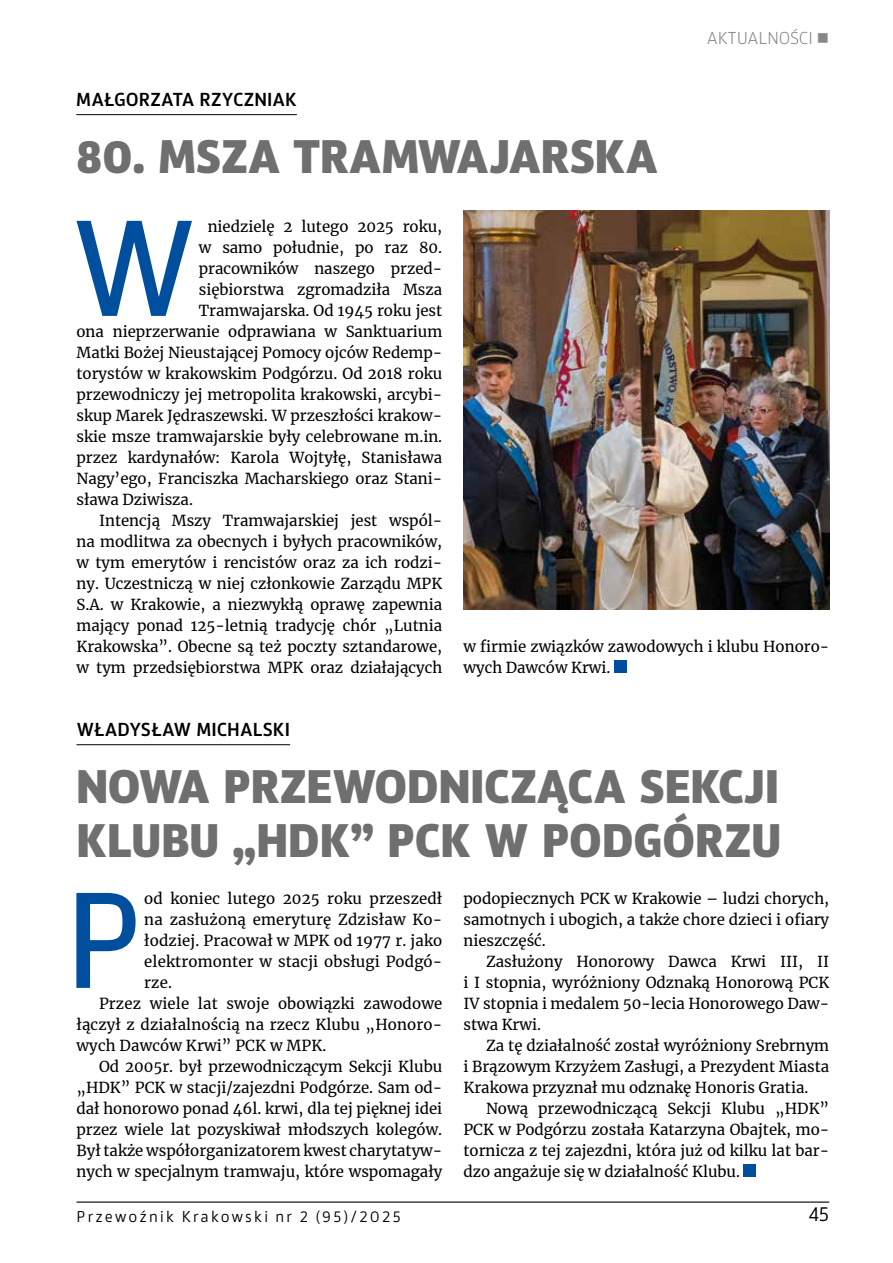
<style>
.page{position:relative;width:893px;height:1263px;background:#fff}
.page>*{position:absolute;margin:0;border:0;box-sizing:border-box;transform-origin:0 0}
.t1{font:500 130.05px "Akwe Pro";color:#004f9f}
.t2{font:800 45px/54px "Akwe Pro";color:#706f6f}
.t3{font:19.5px "Akwe Pro";color:#000}
.t4{font:600 18px "Akwe Pro";color:#000}
.t5{font:300 16.5px "Akwe Pro";letter-spacing:-.01em;color:#878787}
.t6{font:15px/21px "Merriweather";color:#000;text-align:justify}
.t7{font:15px "Akwe Pro";letter-spacing:.14em;color:#000}
</style>
<div class="page">
<hr style="left:76px;top:114px;width:221px;height:1px;background:#000">
<div style="left:614px;top:660px;width:12px;height:13px;background:#004f9f"></div>
<hr style="left:77px;top:744px;width:213px;height:1px;background:#000">
<div style="left:744px;top:1164px;width:12px;height:13px;background:#004f9f"></div>
<img style="left:463px;top:211px;width:366px;height:399px">
<hr style="left:77px;top:1201px;width:752px;height:2px;background:#000">
<p class="t4" style="left:76px;top:85px;width:222px">MAŁGORZATA RZYCZNIAK</p>
<h2 class="t2" style="left:76px;top:126px;width:583px">80. MSZA TRAMWAJARSKA</h2>
<p class="t5" style="left:707px;top:26px;width:124px">AKTUALNOŚCI ■</p>
<h1 class="t1" style="left:70px;top:169px;width:130px">W</h1>
<p class="t6" style="left:208px;top:215px;width:236px">niedzielę 2 lutego 2025 roku,</p>
<p class="t6" style="left:199px;top:236px;width:245px">w samo południe, po raz 80.</p>
<p class="t6" style="left:199px;top:257px;width:245px">pracowników naszego przed-</p>
<p class="t6" style="left:199px;top:278px;width:245px">siębiorstwa zgromadziła Msza</p>
<p class="t6" style="left:199px;top:299px;width:245px">Tramwajarska. Od 1945 roku jest</p>
<p class="t6" style="left:77px;top:320px;width:367px">ona nieprzerwanie odprawiana w Sanktuarium</p>
<p class="t6" style="left:77px;top:341px;width:367px">Matki Bożej Nieustającej Pomocy ojców Redemp-</p>
<p class="t6" style="left:77px;top:362px;width:367px">torystów w krakowskim Podgórzu. Od 2018 roku</p>
<p class="t6" style="left:77px;top:383px;width:367px">przewodniczy jej metropolita krakowski, arcybi-</p>
<p class="t6" style="left:77px;top:404px;width:367px">skup Marek Jędraszewski. W przeszłości krakow-</p>
<p class="t6" style="left:77px;top:425px;width:367px">skie msze tramwajarskie były celebrowane m.in.</p>
<p class="t6" style="left:77px;top:446px;width:367px">przez kardynałów: Karola Wojtyłę, Stanisława</p>
<p class="t6" style="left:77px;top:467px;width:367px">Nagy’ego, Franciszka Macharskiego oraz Stani-</p>
<p class="t6" style="left:77px;top:488px;width:118px">sława Dziwisza.</p>
<p class="t6" style="left:99px;top:509px;width:345px">Intencją Mszy Tramwajarskiej jest wspól-</p>
<p class="t6" style="left:77px;top:530px;width:367px">na modlitwa za obecnych i byłych pracowników,</p>
<p class="t6" style="left:77px;top:551px;width:367px">w tym emerytów i rencistów oraz za ich rodzi-</p>
<p class="t6" style="left:77px;top:572px;width:367px">ny. Uczestniczą w niej członkowie Zarządu MPK</p>
<p class="t6" style="left:77px;top:593px;width:367px">S.A. w Krakowie, a niezwykłą oprawę zapewnia</p>
<p class="t6" style="left:77px;top:614px;width:367px">mający ponad 125-letnią tradycję chór „Lutnia</p>
<p class="t6" style="left:77px;top:635px;width:367px">Krakowska”. Obecne są też poczty sztandarowe,</p>
<p class="t6" style="left:77px;top:656px;width:367px">w tym przedsiębiorstwa MPK oraz działających</p>
<p class="t6" style="left:463px;top:635px;width:367px">w firmie związków zawodowych i klubu Honoro&shy;wych Dawców Krwi.</p>
<p class="t4" style="left:77px;top:715px;width:215px">WŁADYSŁAW MICHALSKI</p>
<h2 class="t2" style="left:77px;top:756px;width:706px">NOWA PRZEWODNICZĄCA SEKCJI<br>KLUBU „HDK” PCK W PODGÓRZU</h2>
<p class="t6" style="left:463px;top:887px;width:367px">podopiecznych PCK w Krakowie – ludzi chorych, samotnych i ubogich, a także chore dzieci i ofiary nieszczęść.</p>
<p class="t6" style="left:463px;top:950px;width:367px;text-indent:22px">Zasłużony Honorowy Dawca Krwi III, II i I stopnia, wyróżniony Odznaką Honorową PCK IV stopnia i medalem 50-lecia Honorowego Daw&shy;stwa Krwi.</p>
<p class="t6" style="left:463px;top:1034px;width:367px;text-indent:22px">Za tę działalność został wyróżniony Srebrnym i Brązowym Krzyżem Zasługi, a Prezydent Miasta Krakowa przyznał mu odznakę Honoris Gratia.</p>
<p class="t6" style="left:463px;top:1097px;width:367px;text-indent:22px">Nową przewodniczącą Sekcji Klubu „HDK” PCK w Podgórzu została Katarzyna Obajtek, mo&shy;tornicza z tej zajezdni, która już od kilku lat bar&shy;dzo angażuje się w działalność Klubu.</p>
<h1 class="t1" style="left:65px;top:841px;width:80px">P</h1>
<p class="t6" style="left:144px;top:887px;width:299px">od koniec lutego 2025 roku przeszedł</p>
<p class="t6" style="left:144px;top:908px;width:299px">na zasłużoną emeryturę Zdzisław Ko-</p>
<p class="t6" style="left:144px;top:929px;width:299px">łodziej. Pracował w MPK od 1977 r. jako</p>
<p class="t6" style="left:144px;top:950px;width:299px">elektromonter w stacji obsługi Podgó-</p>
<p class="t6" style="left:144px;top:971px;width:29px">rze.</p>
<p class="t6" style="left:99px;top:992px;width:345px">Przez wiele lat swoje obowiązki zawodowe</p>
<p class="t6" style="left:77px;top:1013px;width:367px">łączył z działalnością na rzecz Klubu „Honoro-</p>
<p class="t6" style="left:77px;top:1034px;width:251px">wych Dawców Krwi” PCK w MPK.</p>
<p class="t6" style="left:99px;top:1055px;width:345px">Od 2005r. był przewodniczącym Sekcji Klubu</p>
<p class="t6" style="left:77px;top:1076px;width:367px">„HDK” PCK w stacji/zajezdni Podgórze. Sam od-</p>
<p class="t6" style="left:77px;top:1097px;width:367px">dał honorowo ponad 46l. krwi, dla tej pięknej idei</p>
<p class="t6" style="left:77px;top:1118px;width:367px">przez wiele lat pozyskiwał młodszych kolegów.</p>
<p class="t6" style="left:77px;top:1139px;width:367px">Był także współorganizatorem kwest charytatyw-</p>
<p class="t6" style="left:77px;top:1160px;width:367px">nych w specjalnym tramwaju, które wspomagały</p>
<p class="t7" style="left:77px;top:1205px;width:326px">Przewoźnik Krakowski nr 2 (95)/2025</p>
<h3 class="t3" style="left:808px;top:1200px;width:22px">45</h3>
</div>
